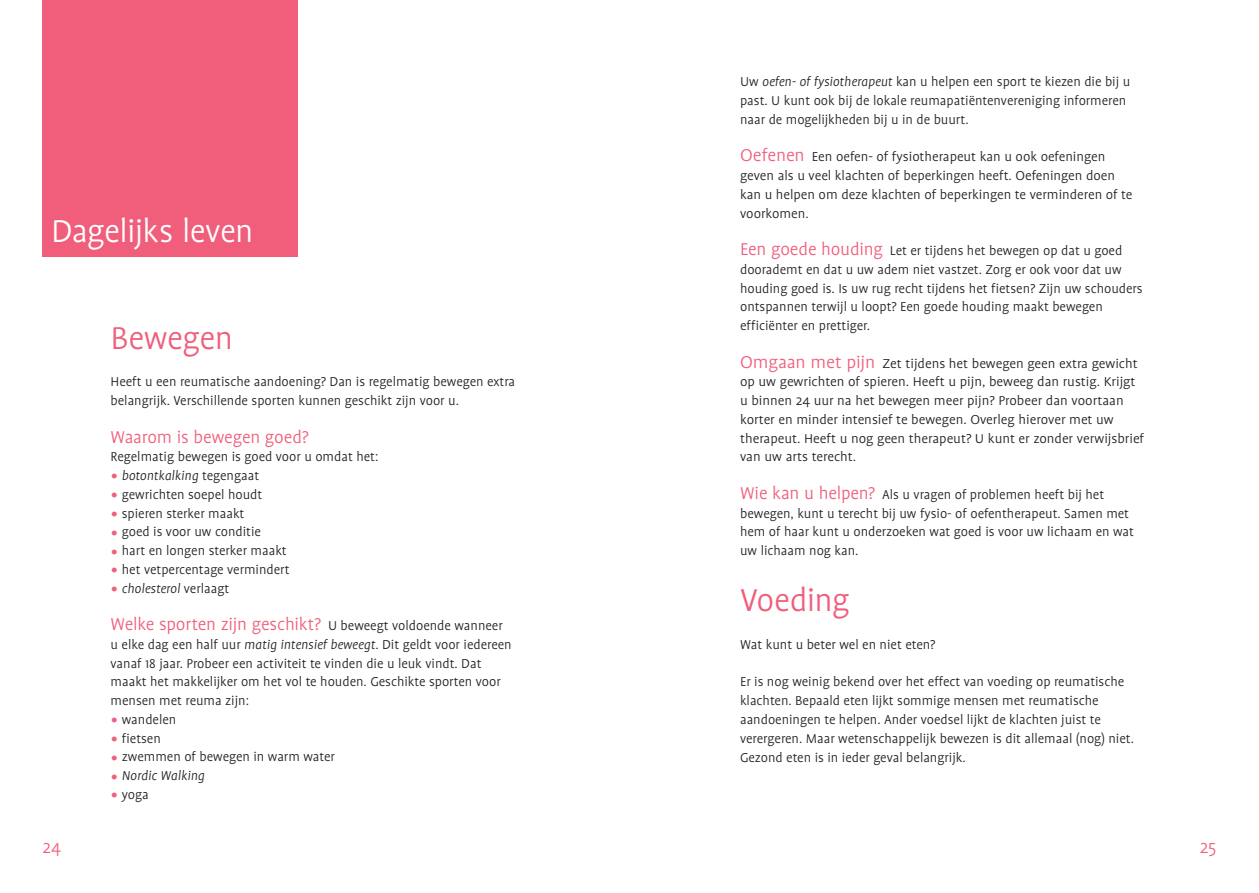
<style>
.page{position:relative;width:1259px;height:893px;background:#fff}
.page>*{position:absolute;margin:0;border:0;box-sizing:border-box;transform-origin:0 0}
.t1{font:300 36px "Profile OT";letter-spacing:-.015em;color:#f05e7b}
.t2{font:300 36px "Profile OT";letter-spacing:-.02em;color:#fff}
.t3{font:300 19.5px "Profile OT";letter-spacing:-.01em;color:#f05e7b}
.t4{font:300 14.7px/18.8px "Profile OT";color:#231f20}
.t5{font:italic 300 14.7px "Profile OT";color:#231f20}
.s1{font-style:normal;font-size:24px;color:#f05e7b}
.s2{font-style:normal}
.s3{font-size:24px;color:#f05e7b}
.s4{font-size:14.7px;color:#231f20}
.s5{font-style:italic}
.s6{font-size:19.5px;color:#f05e7b}
</style>
<div class="page">
<div style="left:43px;top:0;width:255px;height:256px;background:#f05e7b"></div>
<h1 class="t2" style="left:51px;top:210px;width:204px">Dagelijks leven</h1>
<h1 class="t1" style="left:111px;top:318px;width:124px">Bewegen</h1>
<p class="t4" style="left:111px;top:373px;width:406px">Heeft u een reumatische aandoening? Dan is regelmatig bewegen extra belangrijk. Verschillende sporten kunnen geschikt zijn voor u.</p>
<h2 class="t3" style="left:111px;top:426px;width:200px">Waarom is bewegen goed?</h2>
<p class="t4" style="left:111px;top:448px;width:269px">Regelmatig bewegen is goed voor u omdat het:</p>
<p class="t5" style="left:111px;top:467px;width:150px"><span class="s1">•</span> botontkalking <span class="s2">tegengaat</span></p>
<p class="t4" style="left:111px;top:485px;width:153px"><span class="s3">•</span> gewrichten soepel houdt</p>
<p class="t4" style="left:111px;top:504px;width:135px"><span class="s3">•</span> spieren sterker maakt</p>
<p class="t4" style="left:111px;top:523px;width:152px"><span class="s3">•</span> goed is voor uw conditie</p>
<p class="t4" style="left:111px;top:542px;width:178px"><span class="s3">•</span> hart en longen sterker maakt</p>
<p class="t4" style="left:111px;top:560px;width:181px"><span class="s3">•</span> het vetpercentage vermindert</p>
<p class="t5" style="left:111px;top:580px;width:120px"><span class="s1">•</span> cholesterol <span class="s2">verlaagt</span></p>
<h2 class="t3" style="left:111px;top:613px;width:394px">Welke sporten zijn geschikt? <span class="s4">U beweegt voldoende wanneer</span></h2>
<p class="t4" style="left:111px;top:635px;width:402px">u elke dag een half uur <span class="s5">matig intensief beweegt</span>. Dit geldt voor iedereen vanaf 18 jaar. Probeer een activiteit te vinden die u leuk vindt. Dat maakt het makkelijker om het vol te houden. Geschikte sporten voor mensen met reuma zijn:</p>
<p class="t4" style="left:111px;top:710px;width:67px"><span class="s3">•</span> wandelen</p>
<p class="t4" style="left:111px;top:729px;width:52px"><span class="s3">•</span> fietsen</p>
<p class="t4" style="left:111px;top:748px;width:226px"><span class="s3">•</span> zwemmen of bewegen in warm water</p>
<p class="t5" style="left:111px;top:767px;width:96px"><span class="s1">•</span> Nordic Walking</p>
<p class="t4" style="left:111px;top:785px;width:40px"><span class="s3">•</span> yoga</p>
<p class="t4" style="left:740px;top:73px;width:392px">Uw <span class="s5">oefen- of fysiotherapeut</span> kan u helpen een sport te kiezen die bij u past. U kunt ook bij de lokale reumapatiëntenvereniging informeren naar de mogelijkheden bij u in de buurt.</p>
<p class="t4" style="left:740px;top:148px;width:394px"><span class="s6">Oefenen</span> Een oefen- of fysiotherapeut kan u ook oefeningen geven als u veel klachten of beperkingen heeft. Oefeningen doen kan u helpen om deze klachten of beperkingen te verminderen of te voorkomen.</p>
<p class="t4" style="left:740px;top:242px;width:404px"><span class="s6">Een goede houding</span> Let er tijdens het bewegen op dat u goed doorademt en dat u uw adem niet vastzet. Zorg er ook voor dat uw houding goed is. Is uw rug recht tijdens het fietsen? Zijn uw schouders ontspannen terwijl u loopt? Een goede houding maakt bewegen efficiënter en prettiger.</p>
<p class="t4" style="left:740px;top:354px;width:406px"><span class="s6">Omgaan met pijn</span> Zet tijdens het bewegen geen extra gewicht op uw gewrichten of spieren. Heeft u pijn, beweeg dan rustig. Krijgt u binnen 24 uur na het bewegen meer pijn? Probeer dan voortaan korter en minder intensief te bewegen. Overleg hierover met uw therapeut. Heeft u nog geen therapeut? U kunt er zonder verwijsbrief van uw arts terecht.</p>
<p class="t4" style="left:740px;top:485px;width:395px"><span class="s6">Wie kan u helpen?</span> Als u vragen of problemen heeft bij het bewegen, kunt u terecht bij uw fysio- of oefentherapeut. Samen met hem of haar kunt u onderzoeken wat goed is voor uw lichaam en wat uw lichaam nog kan.</p>
<h1 class="t1" style="left:740px;top:580px;width:111px">Voeding</h1>
<p class="t4" style="left:740px;top:635px;width:197px">Wat kunt u beter wel en niet eten?</p>
<p class="t4" style="left:740px;top:673px;width:395px">Er is nog weinig bekend over het effect van voeding op reumatische klachten. Bepaald eten lijkt sommige mensen met reumatische aandoeningen te helpen. Ander voedsel lijkt de klachten juist te verergeren. Maar wetenschappelijk bewezen is dit allemaal (nog) niet.<br>Gezond eten is in ieder geval belangrijk.</p>
<h2 class="t3" style="left:43px;top:836px;width:20px">24</h2>
<h2 class="t3" style="left:1199px;top:836px;width:18px">25</h2>
</div>
